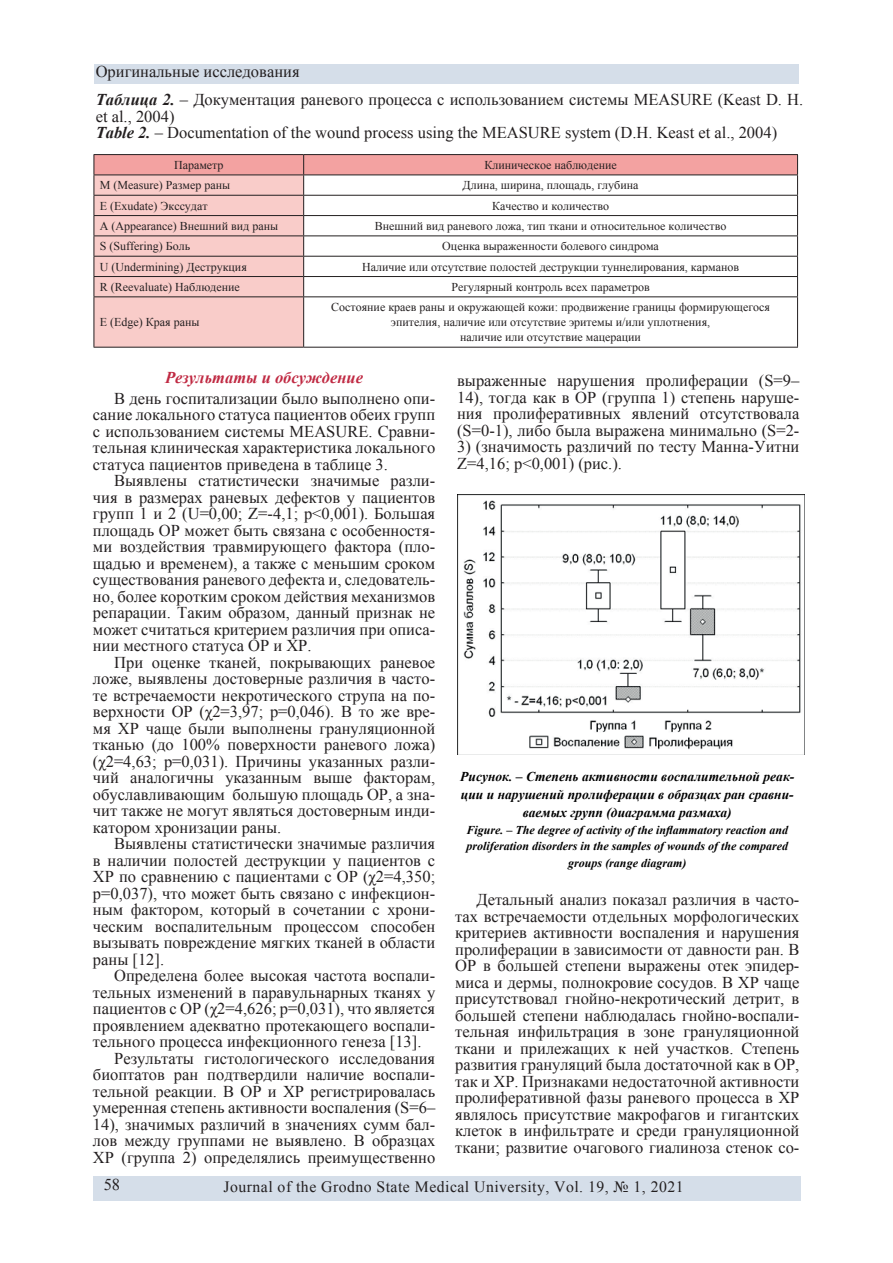
<style>
.page{position:relative;width:893px;height:1263px;background:#fff}
.page>*{position:absolute;margin:0;border:0;box-sizing:border-box;transform-origin:0 0}
.t1{font:16.5px/16.5px "Times New Roman";color:#231f20;text-align:justify}
.t2{font:italic 700 16.5px "Times New Roman";color:#c02a43}
.t3{font:15.75px "Times New Roman";letter-spacing:.03em;color:#231f20}
.t4{font:italic 700 13.5px/18px "Times New Roman";color:#000001;text-align:center}
.t5{font:12px/15px "Times New Roman";color:#231f20;text-align:center}
.t6{font:italic 700 12px/16.5px "Times New Roman";color:#000001;text-align:center}
.s1{font-weight:700;font-style:italic}
</style>
<div class="page">
<div style="left:94px;top:1176px;width:707px;height:25px;background:#d5dee9"></div>
<div style="left:94px;top:65px;width:705px;height:19px;background:#d5dee9"></div>
<hr style="left:94px;top:154px;width:210px;height:1px;background:#231f20">
<hr style="left:304px;top:154px;width:494px;height:1px;background:#231f20">
<svg style="left:94px;top:155px;width:704px;height:192px"></svg>
<hr style="left:94px;top:296px;width:210px;height:1px;background:#231f20">
<hr style="left:94px;top:297px;width:1px;height:50px;background:#231f20">
<hr style="left:304px;top:296px;width:494px;height:1px;background:#231f20">
<hr style="left:303px;top:297px;width:1px;height:50px;background:#231f20">
<hr style="left:797px;top:297px;width:1px;height:50px;background:#231f20">
<hr style="left:94px;top:347px;width:210px;height:1px;background:#231f20">
<hr style="left:304px;top:347px;width:494px;height:1px;background:#231f20">
<img style="left:457px;top:494px;width:347px;height:261px">
<p class="t1" style="left:96px;top:57px;width:709px;line-height:28.7px">Оригинальные исследования<br><span class="s1">Таблица 2.</span> – Документация раневого процесса с использованием системы MEASURE (Keast D. H.</p>
<p class="t1" style="left:96px;top:108px;width:683px">et al., 2004)<br><span class="s1">Table 2.</span> – Documentation of the wound process using the MEASURE system (D.H. Keast et al., 2004)</p>
<p class="t5" style="left:174px;top:157px;width:51px">Параметр</p>
<p class="t5" style="left:484px;top:157px;width:134px">Клиническое наблюдение</p>
<p class="t5" style="left:100px;top:178px;width:132px">М (Measure) Размер раны</p>
<p class="t5" style="left:463px;top:178px;width:177px">Длина, ширина, площадь, глубина</p>
<p class="t5" style="left:100px;top:198px;width:109px">Е (Exudate) Экссудат</p>
<p class="t5" style="left:492px;top:198px;width:119px">Качество и количество</p>
<p class="t5" style="left:100px;top:218px;width:180px">A (Appearance) Внешний вид раны</p>
<p class="t5" style="left:375px;top:218px;width:353px">Внешний вид раневого ложа, тип ткани и относительное количество</p>
<p class="t5" style="left:100px;top:238px;width:92px">S (Suffering) Боль</p>
<p class="t5" style="left:442px;top:238px;width:218px">Оценка выраженности болевого синдрома</p>
<p class="t5" style="left:100px;top:259px;width:148px">U (Undermining) Деструкция</p>
<p class="t5" style="left:362px;top:259px;width:378px">Наличие или отсутствие полостей деструкции туннелирования, карманов</p>
<p class="t5" style="left:100px;top:279px;width:141px">R (Reevaluate) Наблюдение</p>
<p class="t5" style="left:451px;top:279px;width:200px">Регулярный контроль всех параметров</p>
<p class="t5" style="left:100px;top:314px;width:101px">Е (Edge) Края раны</p>
<p class="t5" style="left:331px;top:299px;width:440px">Состояние краев раны и окружающей кожи: продвижение границы формирующегося эпителия, наличие или отсутствие эритемы и/или уплотнения,<br>наличие или отсутствие мацерации</p>
<p class="t1" style="left:457px;top:372px;width:344px">выраженные нарушения пролиферации (S=9– 14), тогда как в ОР (группа 1) степень наруше&shy;ния пролиферативных явлений отсутствовала (S=0-1), либо была выражена минимально (S=2-</p>
<p class="t1" style="left:457px;top:438px;width:344px">3) (значимость различий по тесту Манна-Уитни<br>Z=4,16; р&lt;0,001) (рис.).</p>
<p class="t2" style="left:165px;top:366px;width:199px">Результаты и обсуждение</p>
<p class="t1" style="left:93px;top:390px;width:344px;text-indent:21px">В день госпитализации было выполнено опи&shy;сание локального статуса пациентов обеих групп с использованием системы MEASURE. Сравни&shy;тельная клиническая характеристика локального статуса пациентов приведена в таблице 3.</p>
<p class="t1" style="left:93px;top:472px;width:344px;text-indent:21px">Выявлены статистически значимые разли&shy;чия в размерах раневых дефектов у пациентов групп 1 и 2 (U=0,00; Z=-4,1; p&lt;0,001). Большая площадь ОР может быть связана с особенностя&shy;ми воздействия травмирующего фактора (пло&shy;щадью и временем), а также с меньшим сроком существования раневого дефекта и, следователь&shy;но, более коротким сроком действия механизмов репарации. Таким образом, данный признак не может считаться критерием различия при описа&shy;нии местного статуса ОР и ХР.</p>
<p class="t1" style="left:93px;top:654px;width:344px;text-indent:21px">При оценке тканей, покрывающих раневое ложе, выявлены достоверные различия в часто&shy;те встречаемости некротического струпа на по&shy;верхности ОР (χ2=3,97; p=0,046). В то же вре&shy;мя ХР чаще были выполнены грануляционной тканью (до 100% поверхности раневого ложа) (χ2=4,63; p=0,031). Причины указанных разли&shy;чий аналогичны указанным выше факторам, обуславливающим большую площадь ОР, а зна&shy;чит также не могут являться достоверным инди&shy;катором хронизации раны.</p>
<p class="t1" style="left:93px;top:835px;width:344px;text-indent:21px">Выявлены статистически значимые различия в наличии полостей деструкции у пациентов с ХР по сравнению с пациентами с ОР (χ2=4,350; p=0,037), что может быть связано с инфекцион&shy;ным фактором, который в сочетании с хрони&shy;ческим воспалительным процессом способен вызывать повреждение мягких тканей в области раны [12].</p>
<p class="t1" style="left:114px;top:967px;width:323px">Определена более высокая частота воспали-</p>
<p class="t1" style="left:93px;top:984px;width:344px">тельных изменений в паравульнарных тканях у</p>
<p class="t1" style="left:93px;top:1000px;width:344px">пациентов с ОР (χ2=4,626; p=0,031), что является</p>
<p class="t1" style="left:93px;top:1017px;width:344px">проявлением адекватно протекающего воспали-</p>
<p class="t1" style="left:93px;top:1033px;width:330px">тельного процесса инфекционного генеза [13].</p>
<p class="t1" style="left:114px;top:1050px;width:323px">Результаты гистологического исследования</p>
<p class="t1" style="left:93px;top:1066px;width:344px">биоптатов ран подтвердили наличие воспали-</p>
<p class="t1" style="left:93px;top:1083px;width:344px">тельной реакции. В ОР и ХР регистрировалась</p>
<p class="t1" style="left:93px;top:1099px;width:344px">умеренная степень активности воспаления (S=6–</p>
<p class="t1" style="left:93px;top:1116px;width:344px">14), значимых различий в значениях сумм бал-</p>
<p class="t1" style="left:93px;top:1132px;width:344px">лов между группами не выявлено. В образцах</p>
<p class="t1" style="left:93px;top:1149px;width:344px">ХР (группа 2) определялись преимущественно</p>
<p class="t4" style="left:460px;top:767px;width:336px">Рисунок. – Степень активности воспалительной реак&shy;ции и нарушений пролиферации в образцах ран сравни&shy;ваемых групп (диаграмма размаха)</p>
<p class="t6" style="left:466px;top:821px;width:323px">Figure. – The degree of activity of the inflammatory reaction and proliferation disorders in the samples of wounds of the compared groups (range diagram)</p>
<p class="t1" style="left:455px;top:891px;width:346px;text-indent:21px">Детальный анализ показал различия в часто&shy;тах встречаемости отдельных морфологических критериев активности воспаления и нарушения пролиферации в зависимости от давности ран. В ОР в большей степени выражены отек эпидер&shy;миса и дермы, полнокровие сосудов. В ХР чаще присутствовал гнойно-некротический детрит, в большей степени наблюдалась гнойно-воспали&shy;тельная инфильтрация в зоне грануляционной ткани и прилежащих к ней участков. Степень развития грануляций была достаточной как в ОР, так и ХР. Признаками недостаточной активности пролиферативной фазы раневого процесса в ХР являлось присутствие макрофагов и гигантских клеток в инфильтрате и среди грануляционной ткани; развитие очагового гиалиноза стенок со-</p>
<p class="t1" style="left:104px;top:1176px;width:18px">58</p>
<p class="t3" style="left:224px;top:1176px;width:462px">Journal of the Grodno State Medical University, Vol. 19, № 1, 2021</p>
</div>
